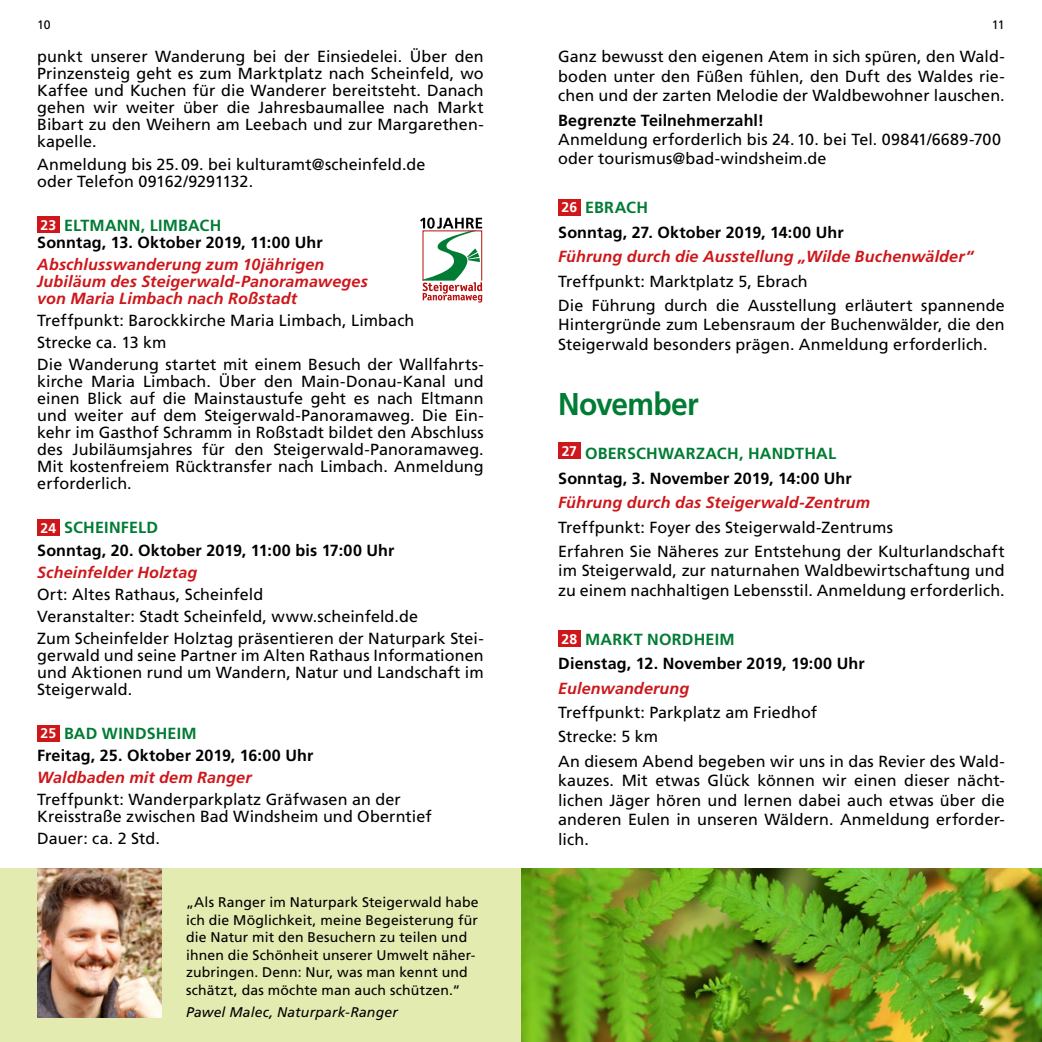
<style>
.page{position:relative;width:1042px;height:1042px;background:#fff}
.page>*{position:absolute;margin:0;border:0;box-sizing:border-box;transform-origin:0 0}
.t1{font:700 31.5px "Frutiger";letter-spacing:-.025em;color:#007c34;scale:.95 1}
.t2{font:16.1px/19.4px "Frutiger";letter-spacing:.005em;color:#000}
.t3{font:700 16.1px/24.5px "Frutiger";letter-spacing:.01em;color:#000}
.t4{font:italic 700 16.1px/17px "Frutiger";letter-spacing:.01em;color:#cd171a}
.t5{font:14px/17.5px "Frutiger";letter-spacing:.01em;color:#000}
.t6{font:italic 14px "Frutiger";letter-spacing:.015em;color:#000}
.t7{font:12.25px "Frutiger";color:#000}
.s1{font-size:14px;color:#fff}
.s2{color:#007c34}
</style>
<div class="page">
<div style="left:0;top:868px;width:521px;height:174px;background:#e4ebb1"></div>
<div style="left:558px;top:199px;width:22px;height:17px;background:#cd171a"></div>
<div style="left:558px;top:443px;width:22px;height:16px;background:#cd171a"></div>
<div style="left:558px;top:630px;width:22px;height:17px;background:#cd171a"></div>
<div style="left:37px;top:216px;width:23px;height:17px;background:#cd171a"></div>
<svg style="left:420px;top:218px;width:62px;height:85px"></svg>
<div style="left:37px;top:519px;width:23px;height:17px;background:#cd171a"></div>
<div style="left:37px;top:725px;width:23px;height:16px;background:#cd171a"></div>
<img style="left:37px;top:868px;width:124px;height:149px">
<img style="left:521px;top:868px;width:521px;height:174px">
<p class="t7" style="left:37px;top:18px;width:15px">10</p>
<p class="t7" style="left:992px;top:18px;width:14px">11</p>
<p class="t2" style="left:558px;top:47px;width:448px;text-align:justify">Ganz bewusst den eigenen Atem in sich spüren, den Wald&shy;boden unter den Füßen fühlen, den Duft des Waldes rie&shy;chen und der zarten Melodie der Waldbewohner lauschen.</p>
<p class="t3" style="left:558px;top:107px;width:207px">Begrenzte Teilnehmerzahl!</p>
<p class="t2" style="left:558px;top:129px;width:444px">Anmeldung erforderlich bis 24.10. bei Tel. 09841/6689-700 oder tourismus@bad-windsheim.de</p>
<p class="t3" style="left:558px;top:195px;width:287px"><span class="s1">26</span> <span class="s2">EBRACH<br></span>Sonntag, 27. Oktober 2019, 14:00 Uhr</p>
<p class="t4" style="left:558px;top:248px;width:417px">Führung durch die Ausstellung „Wilde Buchenwälder“</p>
<p class="t2" style="left:558px;top:269px;width:448px;line-height:24.5px">Treffpunkt: Marktplatz 5, Ebrach<br>Die Führung durch die Ausstellung erläutert spannende</p>
<p class="t2" style="left:558px;top:315px;width:448px">Hintergründe zum Lebensraum der Buchenwälder, die den<br>Steigerwald besonders prägen. Anmeldung erforderlich.</p>
<h1 class="t1" style="left:558px;top:386px;width:150px">November</h1>
<p class="t3" style="left:558px;top:441px;width:295px"><sup>27</sup> <span class="s2">OBERSCHWARZACH, HANDTHAL<br></span>Sonntag, 3. November 2019, 14:00 Uhr</p>
<p class="t4" style="left:558px;top:494px;width:313px">Führung durch das Steigerwald-Zentrum</p>
<p class="t2" style="left:558px;top:514px;width:448px;line-height:24.5px">Treffpunkt: Foyer des Steigerwald-Zentrums<br>Erfahren Sie Näheres zur Entstehung der Kulturlandschaft</p>
<p class="t2" style="left:558px;top:561px;width:448px">im Steigerwald, zur naturnahen Waldbewirtschaftung und zu einem nachhaltigen Lebensstil. Anmeldung erforderlich.</p>
<p class="t3" style="left:558px;top:627px;width:308px"><span class="s1">28</span> <span class="s2">MARKT NORDHEIM<br></span>Dienstag, 12. November 2019, 19:00 Uhr</p>
<p class="t4" style="left:558px;top:679px;width:133px">Eulenwanderung</p>
<p class="t2" style="left:558px;top:700px;width:448px;line-height:24.5px">Treffpunkt: Parkplatz am Friedhof<br>Strecke: 5 km<br>An diesem Abend begeben wir uns in das Revier des Wald-</p>
<p class="t2" style="left:558px;top:771px;width:448px;text-align:justify">kauzes. Mit etwas Glück können wir einen dieser nächt&shy;lichen Jäger hören und lernen dabei auch etwas über die anderen Eulen in unseren Wäldern. Anmeldung erforder&shy;lich.</p>
<p class="t2" style="left:37px;top:48px;width:448px;line-height:17px;text-align:justify">punkt unserer Wanderung bei der Einsiedelei. Über den Prinzensteig geht es zum Marktplatz nach Scheinfeld, wo Kaffee und Kuchen für die Wanderer bereitsteht. Danach gehen wir weiter über die Jahresbaumallee nach Markt Bibart zu den Weihern am Leebach und zur Margarethen&shy;kapelle.</p>
<p class="t2" style="left:37px;top:155px;width:390px;line-height:17px">Anmeldung bis 25.09. bei kulturamt@scheinfeld.de oder Telefon 09162/9291132.</p>
<p class="t3" style="left:37px;top:216px;width:287px;line-height:17.2px"><span class="s1">23</span> <span class="s2">ELTMANN, LIMBACH<br></span>Sonntag, 13. Oktober 2019, 11:00 Uhr</p>
<p class="t4" style="left:37px;top:255px;width:332px">Abschlusswanderung zum 10jährigen<br>Jubiläum des Steigerwald-Panoramaweges von Maria Limbach nach Roßstadt</p>
<p class="t2" style="left:37px;top:309px;width:448px;line-height:22.1px">Treffpunkt: Barockkirche Maria Limbach, Limbach<br>Strecke ca. 13 km<br>Die Wanderung startet mit einem Besuch der Wallfahrts-</p>
<p class="t2" style="left:37px;top:373px;width:448px;line-height:17.2px;text-align:justify">kirche Maria Limbach. Über den Main-Donau-Kanal und einen Blick auf die Mainstaustufe geht es nach Eltmann und weiter auf dem Steigerwald-Panoramaweg. Die Ein&shy;kehr im Gasthof Schramm in Roßstadt bildet den Abschluss des Jubiläumsjahres für den Steigerwald-Panoramaweg.<br>Mit kostenfreiem Rücktransfer nach Limbach. Anmeldung erforderlich.</p>
<p class="t3" style="left:37px;top:517px;width:359px;line-height:22.1px"><span class="s1">24</span> <span class="s2">SCHEINFELD<br></span>Sonntag, 20. Oktober 2019, 11:00 bis 17:00 Uhr</p>
<p class="t4" style="left:37px;top:563px;width:162px">Scheinfelder Holztag</p>
<p class="t2" style="left:37px;top:583px;width:448px;line-height:22.1px">Ort: Altes Rathaus, Scheinfeld<br>Veranstalter: Stadt Scheinfeld, www.scheinfeld.de<br>Zum Scheinfelder Holztag präsentieren der Naturpark Stei-</p>
<p class="t2" style="left:37px;top:646px;width:448px;line-height:17.2px;text-align:justify">gerwald und seine Partner im Alten Rathaus Informationen und Aktionen rund um Wandern, Natur und Landschaft im Steigerwald.</p>
<p class="t3" style="left:37px;top:722px;width:278px;line-height:22.1px"><span class="s1">25</span> <span class="s2">BAD WINDSHEIM<br></span>Freitag, 25. Oktober 2019, 16:00 Uhr</p>
<p class="t4" style="left:37px;top:769px;width:216px">Waldbaden mit dem Ranger</p>
<p class="t2" style="left:37px;top:791px;width:396px;line-height:17px">Treffpunkt: Wanderparkplatz Gräfwasen an der<br>Kreisstraße zwischen Bad Windsheim und Oberntief</p>
<p class="t2" style="left:37px;top:828px;width:124px">Dauer: ca. 2 Std.</p>
<p class="t5" style="left:186px;top:893px;width:294px">„Als Ranger im Naturpark Steigerwald habe ich die Möglichkeit, meine Begeisterung für die Natur mit den Besuchern zu teilen und ihnen die Schönheit unserer Umwelt näher&shy;zubringen. Denn: Nur, was man kennt und schätzt, das möchte man auch schützen.“</p>
<p class="t6" style="left:186px;top:1004px;width:213px">Pawel Malec, Naturpark-Ranger</p>
</div>
